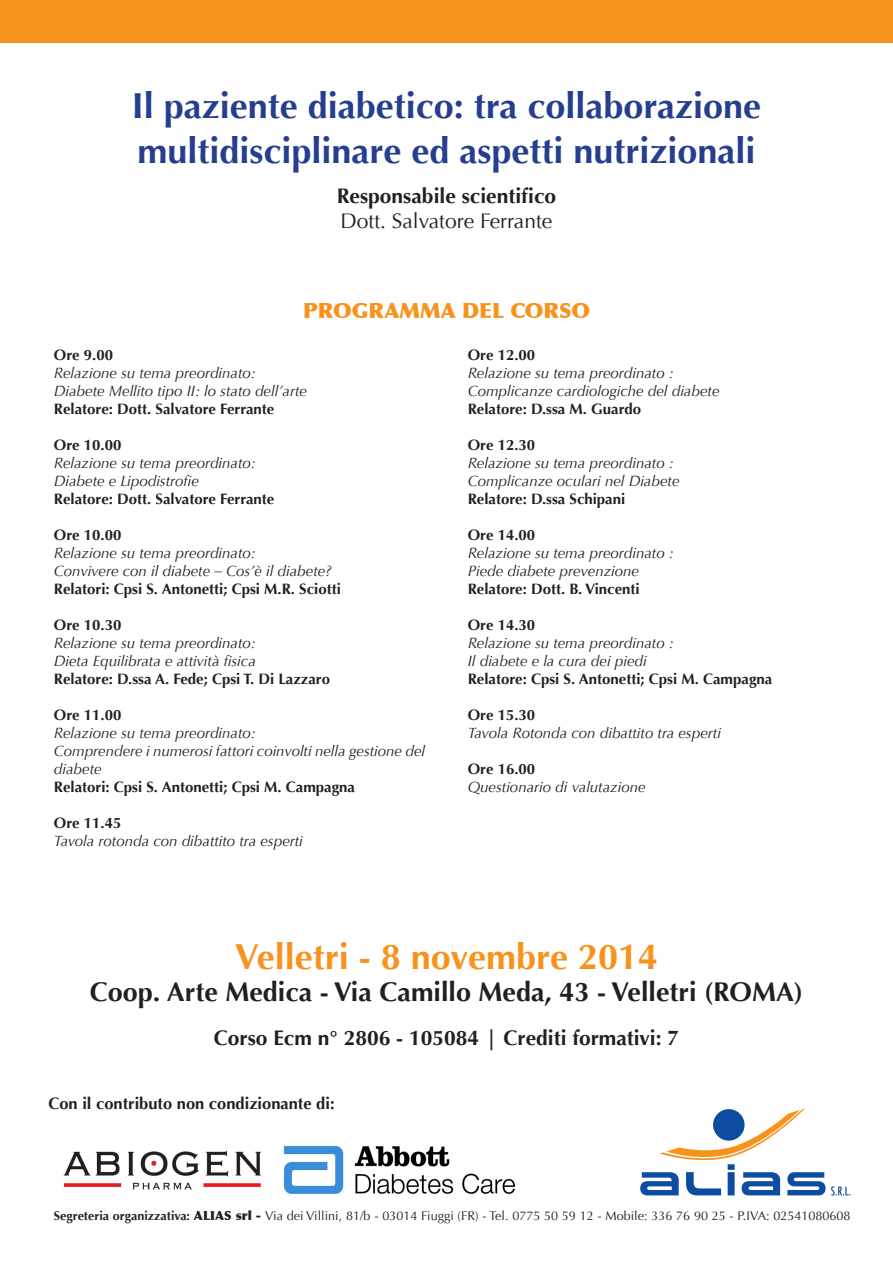
<style>
.page{position:relative;width:893px;height:1263px;background:#fff}
.page>*{position:absolute;margin:0;border:0;box-sizing:border-box;transform-origin:0 0}
.t1{font:700 36px/45px "Optima";color:#253f8e}
.t2{font:700 36px "Optima";color:#f7931d}
.t3{font:700 27px "Optima";color:#231f20}
.t4{font:700 21px "Optima";color:#231f20}
.t5{font:21px "Optima";color:#231f20}
.t6{font:900 21px "Optima";color:#f7931d}
.t7{font:700 16.5px "Optima";color:#231f20}
.t8{font:italic 15px/18px "Optima";color:#231f20}
.t9{font:700 15px "Optima";color:#231f20}
.t10{font:12.6px "Optima";color:#231f20}
.s1{font-weight:700}
.s2{font-weight:900}
</style>
<div class="page">
<div style="left:0;top:0;width:893px;height:43px;background:#f7931d"></div>
<svg style="left:640px;top:1108px;width:210px;height:87px"></svg>
<img style="left:63px;top:1150px;width:198px;height:40px">
<img style="left:283px;top:1145px;width:232px;height:49px">
<h1 class="t1" style="left:132px;top:84px;width:631px">Il paziente diabetico: tra collaborazione multidisciplinare ed aspetti nutrizionali</h1>
<h3 class="t4" style="left:337px;top:184px;width:221px">Responsabile scientifico</h3>
<h3 class="t5" style="left:341px;top:209px;width:213px">Dott. Salvatore Ferrante</h3>
<h3 class="t6" style="left:303px;top:298px;width:289px">PROGRAMMA DEL CORSO</h3>
<p class="t9" style="left:54px;top:346px;width:61px">Ore 9.00</p>
<p class="t8" style="left:54px;top:364px;width:255px">Relazione su tema preordinato:<br>Diabete Mellito tipo II: lo stato dell’arte</p>
<p class="t9" style="left:54px;top:400px;width:222px">Relatore: Dott. Salvatore Ferrante</p>
<p class="t9" style="left:54px;top:436px;width:69px">Ore 10.00</p>
<p class="t8" style="left:54px;top:454px;width:203px">Relazione su tema preordinato:<br>Diabete e Lipodistrofie</p>
<p class="t9" style="left:54px;top:490px;width:222px">Relatore: Dott. Salvatore Ferrante</p>
<p class="t9" style="left:54px;top:526px;width:69px">Ore 10.00</p>
<p class="t8" style="left:54px;top:544px;width:280px">Relazione su tema preordinato:<br>Convivere con il diabete – Cos’è il diabete?</p>
<p class="t9" style="left:54px;top:580px;width:289px">Relatori: Cpsi S. Antonetti; Cpsi M.R. Sciotti</p>
<p class="t9" style="left:54px;top:616px;width:69px">Ore 10.30</p>
<p class="t8" style="left:54px;top:634px;width:204px">Relazione su tema preordinato:<br>Dieta Equilibrata e attività fisica</p>
<p class="t9" style="left:54px;top:670px;width:278px">Relatore: D.ssa A. Fede; Cpsi T. Di Lazzaro</p>
<p class="t9" style="left:54px;top:706px;width:69px">Ore 11.00</p>
<p class="t8" style="left:54px;top:724px;width:373px">Relazione su tema preordinato:<br>Comprendere i numerosi fattori coinvolti nella gestione del diabete</p>
<p class="t9" style="left:54px;top:778px;width:303px">Relatori: Cpsi S. Antonetti; Cpsi M. Campagna</p>
<p class="t9" style="left:54px;top:814px;width:69px">Ore 11.45</p>
<p class="t8" style="left:54px;top:832px;width:251px">Tavola rotonda con dibattito tra esperti</p>
<p class="t9" style="left:468px;top:346px;width:69px">Ore 12.00</p>
<p class="t8" style="left:468px;top:364px;width:253px">Relazione su tema preordinato :<br>Complicanze cardiologiche del diabete</p>
<p class="t9" style="left:468px;top:400px;width:175px">Relatore: D.ssa M. Guardo</p>
<p class="t9" style="left:468px;top:436px;width:69px">Ore 12.30</p>
<p class="t8" style="left:468px;top:454px;width:213px">Relazione su tema preordinato :<br>Complicanze oculari nel Diabete</p>
<p class="t9" style="left:468px;top:490px;width:159px">Relatore: D.ssa Schipani</p>
<p class="t9" style="left:468px;top:526px;width:69px">Ore 14.00</p>
<p class="t8" style="left:468px;top:544px;width:208px">Relazione su tema preordinato :<br>Piede diabete prevenzione</p>
<p class="t9" style="left:468px;top:580px;width:173px">Relatore: Dott. B. Vincenti</p>
<p class="t9" style="left:468px;top:616px;width:69px">Ore 14.30</p>
<p class="t8" style="left:468px;top:634px;width:208px">Relazione su tema preordinato :<br>Il diabete e la cura dei piedi</p>
<p class="t9" style="left:468px;top:670px;width:306px">Relatore: Cpsi S. Antonetti; Cpsi M. Campagna</p>
<p class="t9" style="left:468px;top:706px;width:69px">Ore 15.30</p>
<p class="t8" style="left:468px;top:724px;width:255px">Tavola Rotonda con dibattito tra esperti</p>
<p class="t9" style="left:468px;top:760px;width:69px">Ore 16.00</p>
<p class="t8" style="left:468px;top:778px;width:179px">Questionario di valutazione</p>
<h1 class="t2" style="left:235px;top:936px;width:425px">Velletri - 8 novembre 2014</h1>
<h2 class="t3" style="left:90px;top:976px;width:715px">Coop. Arte Medica - Via Camillo Meda, 43 - Velletri (ROMA)</h2>
<h3 class="t4" style="left:214px;top:1025px;width:467px">Corso Ecm n° 2806 - 105084 | Crediti formativi: 7</h3>
<p class="t7" style="left:48px;top:1093px;width:288px">Con il contributo non condizionante di:</p>
<p class="t10" style="left:54px;top:1209px;width:798px"><span class="s1">Segreteria organizzativa:</span> <span class="s2">ALIAS srl -</span> Via dei Villini, 81/b - 03014 Fiuggi (FR) - Tel. 0775 50 59 12 - Mobile: 336 76 90 25 - P.IVA: 02541080608</p>
</div>
